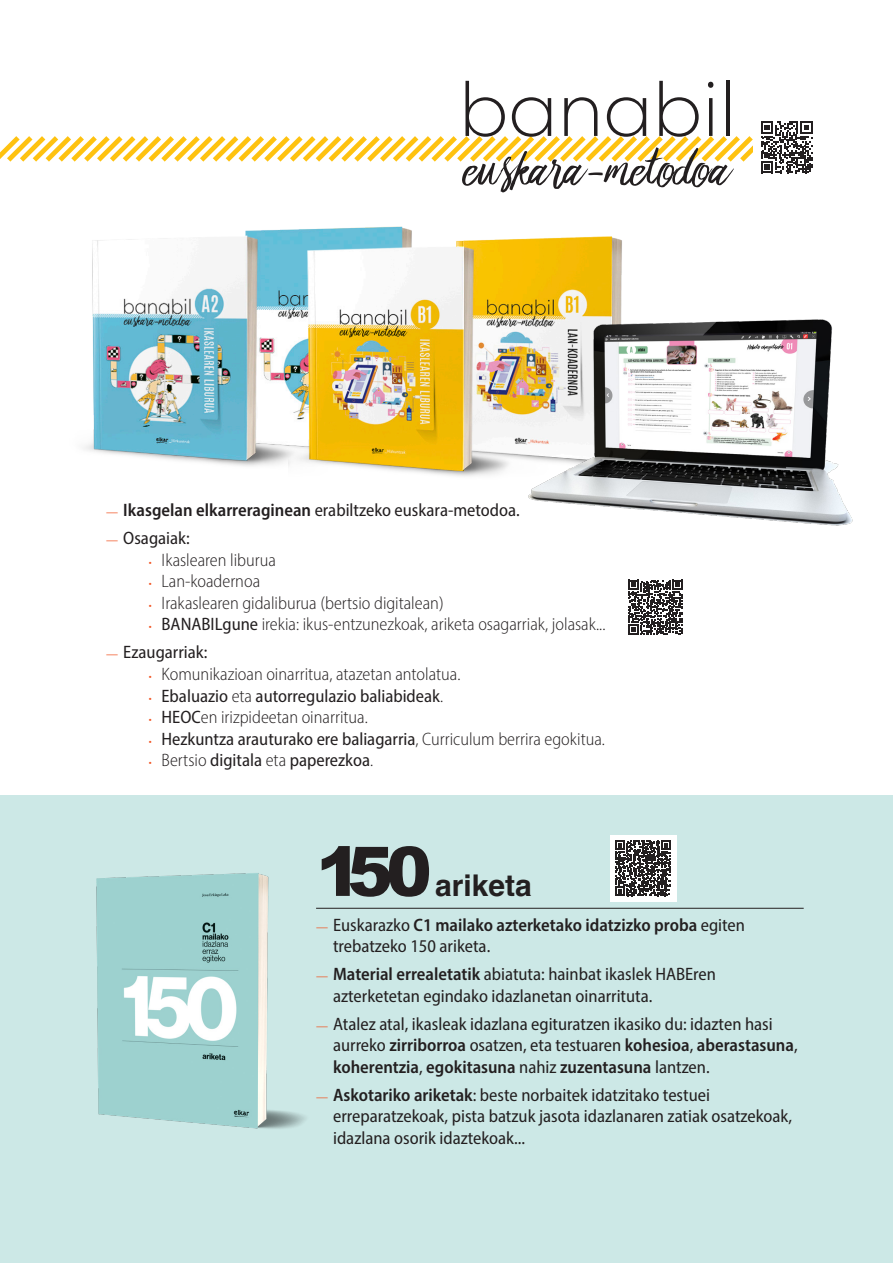
<style>
.page{position:relative;width:893px;height:1263px;background:#fff}
.page>*{position:absolute;margin:0;border:0;box-sizing:border-box;transform-origin:0 0}
.t1{font:300 76.2px "Filson Pro";color:#231f20}
.titulua{font:900 68.4px "Arial";color:#231f20}
.unitate_titulua{font:53.25px "Bringshoot";color:#231f20}
.titulua-2{font:700 30px "Helvetica";color:#231f20}
.t2{font:semi-condensed 18px/21.6px "Myriad Pro";color:#231f20}
.t3{font:300 semi-condensed 18px "Myriad Pro";color:#231f20}
.s1{font-size:38.1px}
.s2{font-stretch:condensed;font-size:12px;color:#f15422}
.s3{font-weight:600}
.s4{font-size:12px;color:#f15422}
.s5{font-weight:400}
.s6{font-weight:300;font-size:12px;color:#f15422}
.s7{font-weight:300}
</style>
<div class="page">
<div style="left:0;top:795px;width:893px;height:468px;background:#cce8e6"></div>
<svg style="left:628px;top:580px;width:54px;height:54px"></svg>
<img style="left:84px;top:229px;width:205px;height:237px">
<img style="left:289px;top:226px;width:333px;height:251px">
<img style="left:471px;top:256px;width:382px;height:270px">
<img style="left:96px;top:873px;width:224px;height:256px">
<svg style="left:0;top:121px;width:813px;height:52px"></svg>
<div style="left:610px;top:835px;width:66px;height:66px;background:#fff"></div>
<svg style="left:615px;top:841px;width:56px;height:55px"></svg>
<hr style="left:316px;top:908px;width:488px;height:1px;background:#231f20">
<p class="t1" style="left:459px;top:60px;width:279px">banabil</p>
<p class="unitate_titulua" style="left:467px;top:139px;width:266px">euskara<span class="s1">-</span>metodoa</p>
<p class="t2" style="left:106px;top:499px;width:415px"><span class="s2">—</span> <span class="s3">Ikasgelan elkarreraginean</span> erabiltzeko euskara-metodoa.</p>
<p class="t2" style="left:106px;top:527px;width:85px"><span class="s2">—</span> Osagaiak:</p>
<p class="t3" style="left:149px;top:549px;width:129px"><span class="s4">•</span> Ikaslearen liburua</p>
<p class="t3" style="left:149px;top:570px;width:113px"><span class="s4">•</span> Lan-koadernoa</p>
<p class="t3" style="left:149px;top:592px;width:296px"><span class="s4">•</span> Irakaslearen gidaliburua (bertsio digitalean)</p>
<p class="t3" style="left:149px;top:614px;width:458px"><span class="s4">•</span> <span class="s5">BANABILgune</span> irekia: ikus-entzunezkoak, ariketa osagarriak, jolasak...</p>
<p class="t2" style="left:106px;top:641px;width:103px"><span class="s2">—</span> Ezaugarriak:</p>
<p class="t3" style="left:149px;top:663px;width:313px"><span class="s4">•</span> Komunikazioan oinarritua, atazetan antolatua.</p>
<p class="t2" style="left:149px;top:684px;width:296px"><span class="s6">•</span> Ebaluazio <span class="s7">eta</span> autorregulazio baliabideak<span class="s7">.</span></p>
<p class="t3" style="left:149px;top:706px;width:221px"><span class="s4">•</span> <span class="s5">HEOC</span>en irizpideetan oinarritua.</p>
<p class="t2" style="left:149px;top:728px;width:458px"><span class="s6">•</span> Hezkuntza arauturako ere baliagarria<span class="s7">, Curriculum berrira egokitua.</span></p>
<p class="t2" style="left:149px;top:749px;width:226px"><span class="s6">•</span> <span class="s7">Bertsio</span> digitala <span class="s7">eta</span> paperezkoa<span class="s7">.</span></p>
<p class="titulua" style="left:316px;top:822px;width:117px">150</p>
<p class="titulua-2" style="left:435px;top:867px;width:98px">ariketa</p>
<p class="t2" style="left:333px;top:913px;width:413px;text-indent:-17px"><span class="s2">—</span> Euskarazko <span class="s3">C1 mailako azterketako idatzizko proba</span> egiten trebatzeko 150 ariketa.</p>
<p class="t2" style="left:333px;top:963px;width:384px;text-indent:-17px"><span class="s2">—</span> <span class="s3">Material errealetatik</span> abiatuta: hainbat ikaslek HABEren azterketetan egindako idazlanetan oinarrituta.</p>
<p class="t2" style="left:333px;top:1012px;width:466px;text-indent:-17px"><span class="s2">—</span> Atalez atal, ikasleak idazlana egituratzen ikasiko du: idazten hasi aurreko <span class="s3">zirriborroa</span> osatzen, eta testuaren <span class="s3">kohesioa</span>, <span class="s3">aberastasuna</span>, <span class="s3">koherentzia</span>, <span class="s3">egokitasuna</span> nahiz <span class="s3">zuzentasuna</span> lantzen.</p>
<p class="t2" style="left:333px;top:1084px;width:461px;text-indent:-17px"><span class="s2">—</span> <span class="s3">Askotariko ariketak</span>: beste norbaitek idatzitako testuei erreparatzekoak, pista batzuk jasota idazlanaren zatiak osatzekoak, idazlana osorik idaztekoak...</p>
</div>
